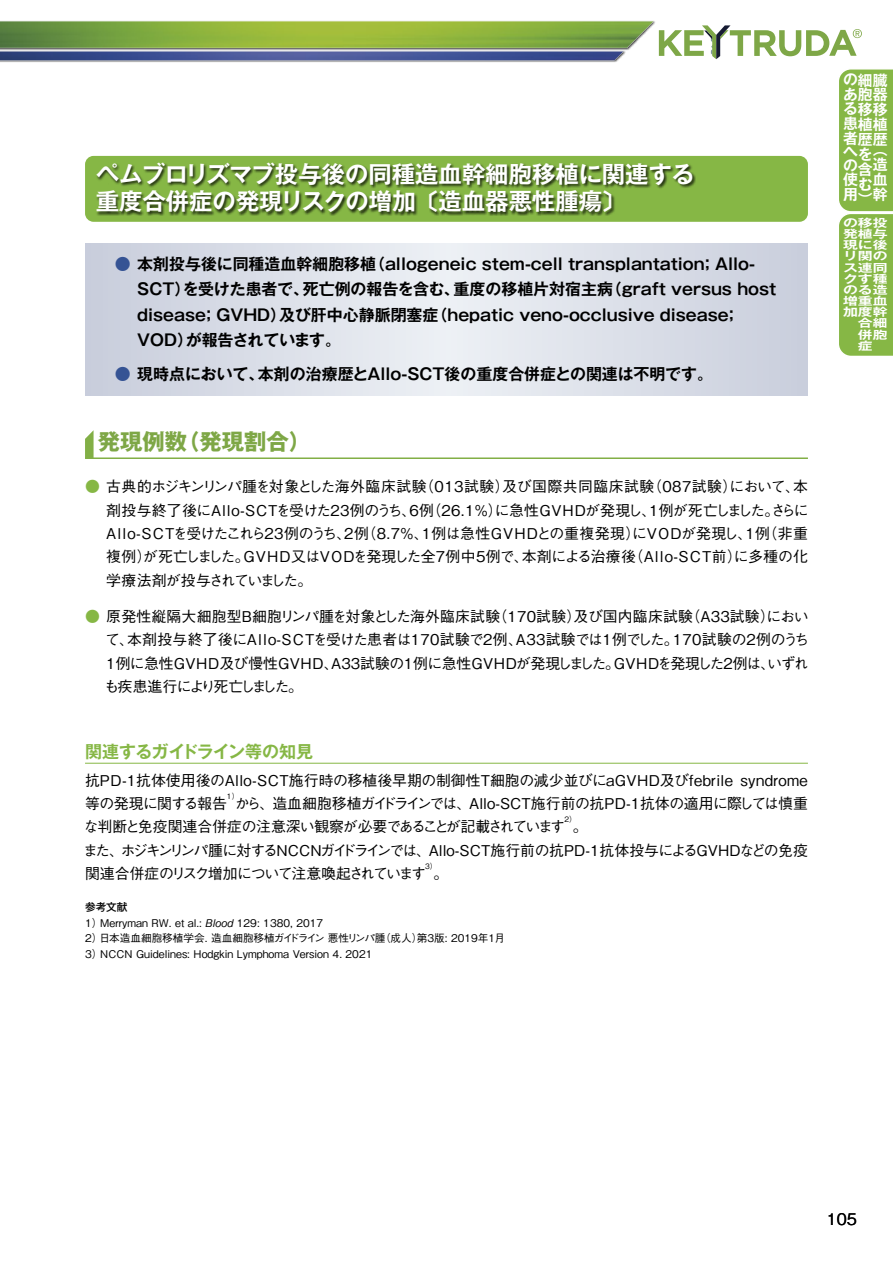
<style>
.page{position:relative;width:893px;height:1263px;background:#fff}
.page>*{position:absolute;margin:0;border:0;box-sizing:border-box;transform-origin:0 0}
.t1{font:700 23.4px/27.6px "Gothic MB101 Pr 6 De";color:#fff}
.t2{font:700 22.35px "Gothic MB101 Pr 6";color:#7ea746}
.t3{font:700 16.95px "Gothic MB101 Pr 6 De";letter-spacing:-.01em;color:#86b745}
.t4{font:700 15.9px/25.5px "Gothic MB101 Pr 6 De";color:#000}
.t5{font:500 15.9px "Gothic BBB Pr 6";color:#000}
.t6{font:500 14.85px/23.4px "Gothic BBB Pr 6";letter-spacing:-.015em;color:#000;text-align:justify}
.t7{font:500 14.85px/23.4px "Gothic BBB Pr 6";letter-spacing:-.055em;color:#000}
.t8{font:700 14.85px/14.9px "Gothic MB101 Pr 6 De";color:#fff;text-align:justify}
.t9{font:700 11.1px "Gothic MB101 Pr 6 De";color:#fff;scale:1.33 1}
.t10{font:500 10.65px/15.9px "Gothic BBB Pr 6";color:#000}
.t11{font:500 10.65px "Gothic MB101 Pr 6";color:#000}
.t12{font:500 7.5px "Gothic BBB Pr 6";color:#000}
.s1{color:#355394}
.s2{font-family:"Gothic MB101 Pr 6";color:#86b745}
</style>
<div class="page">
<svg style="left:0;top:21px;width:653px;height:41px;background:#92af5b"></svg>
<img style="left:0;top:52px;width:623px;height:8px">
<svg style="left:659px;top:25px;width:203px;height:34px"></svg>
<svg style="left:85px;top:243px;width:723px;height:152px;background:#dadee8"></svg>
<hr style="left:85px;top:763px;width:723px;height:1px;background:#86b745">
<svg style="left:85px;top:430px;width:9px;height:27px"></svg>
<hr style="left:85px;top:457px;width:723px;height:2px;background:#82af46">
<div style="left:85px;top:156px;width:723px;height:66px;background:#86b745;border-radius:9px"></div>
<div style="left:96px;top:162px;width:600px;height:54px;background:#000;opacity:.75"></div>
<div style="left:839px;top:69px;width:54px;height:287px;background:#86b745"></div>
<h1 class="t1" style="left:96px;top:159px;width:601px">ペムブロリズマブ投与後の同種造血幹細胞移植に関連する重度合併症の発現リスクの増加 〔造血器悪性腫瘍〕</h1>
<p class="t4" style="left:137px;top:250px;width:640px;text-indent:-22px"><span class="s1">●</span> 本剤投与後に同種造血幹細胞移植（allogeneic stem-cell transplantation； Allo-SCT）を受けた患者で、死亡例の報告を含む、重度の移植片対宿主病（graft versus host disease； GVHD）及び肝中心静脈閉塞症（hepatic veno-occlusive disease；VOD）が報告されています。</p>
<p class="t4" style="left:115px;top:361px;width:600px"><span class="s1">●</span> 現時点において、本剤の治療歴とAllo-SCT後の重度合併症との関連は不明です。</p>
<h2 class="t2" style="left:98px;top:423px;width:215px">発現例数（発現割合）</h2>
<p class="t6" style="left:106px;top:474px;width:704px;text-indent:-21px"><span class="s2">●</span> 古典的ホジキンリンパ腫を対象とした海外臨床試験（013試験）及び国際共同臨床試験（087試験）において、本剤投与終了後にAllo-SCTを受けた23例のうち、6例（26.1%）に急性GVHDが発現し、1例が死亡しました。さらにAllo-SCTを受けたこれら23例のうち、2例（8.7%、1例は急性GVHDとの重複発現）にVODが発現し、1例（非重複例）が死亡しました。GVHD又はVODを発現した全7例中5例で、本剤による治療後（Allo-SCT前）に多種の化学療法剤が投与されていました。</p>
<p class="t6" style="left:104px;top:604px;width:706px;text-indent:-19px"><span class="s2">●</span> 原発性縦隔大細胞型B細胞リンパ腫を対象とした海外臨床試験（170試験）及び国内臨床試験（A33試験）において、本剤投与終了後にAllo-SCTを受けた患者は170試験で2例、A33試験では1例でした。170試験の2例のうち1例に急性GVHD及び慢性GVHD、A33試験の1例に急性GVHDが発現しました。GVHDを発現した2例は、いずれも疾患進行により死亡しました。</p>
<p class="t3" style="left:85px;top:737px;width:230px">関連するガイドライン等の知見</p>
<p class="t6" style="left:85px;top:767px;width:724px">抗PD-1抗体使用後のAllo-SCT施行時の移植後早期の制御性T細胞の減少並びにaGVHD及びfebrile syndrome等の発現に関する報告</p>
<p class="t12" style="left:227px;top:790px;width:14px">1）</p>
<p class="t6" style="left:84px;top:791px;width:726px;text-indent:151px">から、造血細胞移植ガイドラインでは、Allo-SCT施行前の抗PD-1抗体の適用に際しては慎重な判断と免疫関連合併症の注意深い観察が必要であることが記載されています</p>
<p class="t12" style="left:564px;top:813px;width:14px">2）</p>
<p class="t7" style="left:83px;top:814px;width:726px;text-indent:489px">。<br>また、ホジキンリンパ腫に対するNCCNガイドラインでは、Allo-SCT施行前の抗PD-1抗体投与によるGVHDなどの免疫関連合併症のリスク増加について注意喚起されています</p>
<p class="t12" style="left:425px;top:860px;width:14px">3）</p>
<p class="t6" style="left:433px;top:861px;width:16px">。</p>
<p class="t11" style="left:85px;top:898px;width:44px">参考文献</p>
<p class="t10" style="left:85px;top:914px;width:422px">1）Merryman RW. et al.: Blood 129: 1380, 2017<br>2）日本造血細胞移植学会. 造血細胞移植ガイドライン 悪性リンパ腫（成人）第3版: 2019年1月<br>3）NCCN Guidelines: Hodgkin Lymphoma Version 4. 2021</p>
<p class="t8" style="left:843px;top:72px;width:46px">の細臓あ胞器る移移患植植者歴歴</p>
<p class="t8" style="left:843px;top:144px;width:16px;line-height:14.2px">への使用</p>
<p class="t8" style="left:858px;top:146px;width:16px">を含む）</p>
<p class="t8" style="left:873px;top:142px;width:16px">（造血幹</p>
<p class="t9" style="left:843px;top:213px;width:35px">の移投</p>
<p class="t9" style="left:843px;top:225px;width:35px">発植与</p>
<p class="t9" style="left:843px;top:236px;width:35px">現に後</p>
<p class="t9" style="left:843px;top:247px;width:34px">リ関の</p>
<p class="t9" style="left:843px;top:258px;width:34px">ス連同</p>
<p class="t9" style="left:843px;top:269px;width:35px">クす種</p>
<p class="t9" style="left:843px;top:280px;width:35px">のる造</p>
<p class="t9" style="left:843px;top:292px;width:35px">増重血</p>
<p class="t9" style="left:843px;top:303px;width:35px">加度幹</p>
<p class="t9" style="left:858px;top:314px;width:23px">合細</p>
<p class="t9" style="left:858px;top:325px;width:23px">併胞</p>
<p class="t9" style="left:858px;top:336px;width:12px">症</p>
<p class="t5" style="left:827px;top:1206px;width:32px">105</p>
</div>
